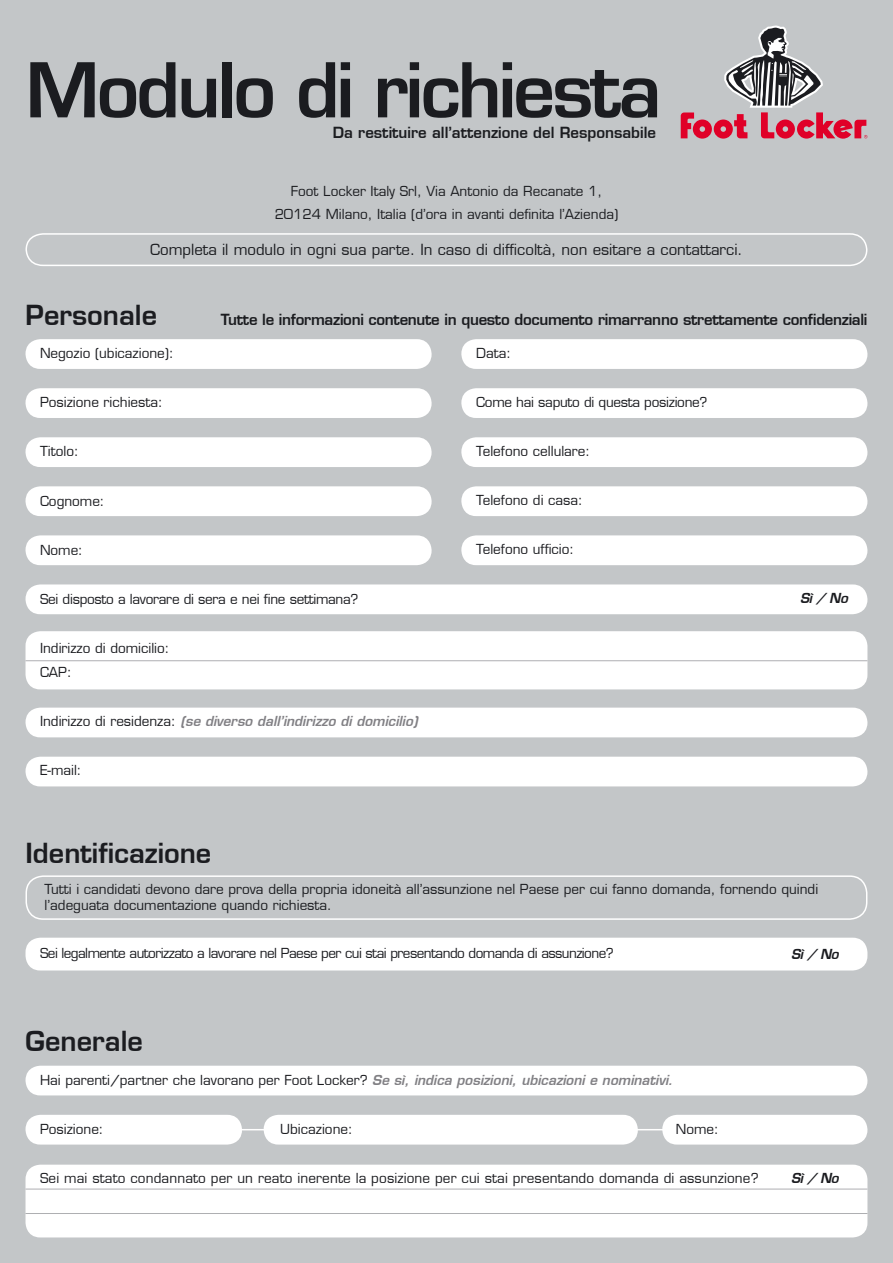
<style>
.page{position:relative;width:893px;height:1263px;background:#c3c6c8}
.page>*{position:absolute;margin:0;border:0;box-sizing:border-box;transform-origin:0 0}
.t1{font:600 73.5px "Eurostile LT";letter-spacing:-.04em;color:#1b1c20}
.t2{font:600 27px "Eurostile LT";color:#1b1c20}
.t3{font:600 15px "Eurostile LT";letter-spacing:-.02em;color:#1b1c20}
.t4{font:15px "Eurostile LT";color:#1b1c20}
.t5{font:600 15px "Eurostile LT";color:#1b1c20}
.t6{font:13.5px/16.2px "Eurostile LT";color:#1b1c20}
.t7{font:13.5px "Eurostile LT";letter-spacing:-.04em;color:#1b1c20}
.t8{font:13.5px "Eurostile LT";letter-spacing:-.02em;color:#1b1c20}
.t9{font:italic 600 13.5px "Eurostile LT";color:#818084}
.t10{font:italic 600 13.5px "Eurostile LT";letter-spacing:-.03em;color:#1b1c20}
.s1{font-weight:400;font-style:normal;color:#1b1c20}
.s2{font-weight:600;font-style:italic;color:#818084}
</style>
<div class="page">
<div style="left:26px;top:875px;width:841px;height:45px;border:2px solid #fff;border-radius:17px"></div>
<svg style="left:25px;top:233px;width:843px;height:33px"></svg>
<svg style="left:681px;top:26px;width:186px;height:113px"></svg>
<div style="left:26px;top:938px;width:841px;height:32px;background:#fff;border-radius:15px"></div>
<div style="left:26px;top:388px;width:406px;height:30px;background:#fff;border-radius:15px"></div>
<div style="left:461px;top:486px;width:406px;height:30px;background:#fff;border-radius:15px"></div>
<div style="left:461px;top:535px;width:406px;height:30px;background:#fff;border-radius:15px"></div>
<div style="left:461px;top:339px;width:406px;height:30px;background:#fff;border-radius:15px"></div>
<div style="left:26px;top:339px;width:406px;height:30px;background:#fff;border-radius:15px"></div>
<div style="left:26px;top:584px;width:841px;height:30px;background:#fff;border-radius:15px"></div>
<div style="left:26px;top:535px;width:406px;height:30px;background:#fff;border-radius:15px"></div>
<div style="left:26px;top:486px;width:406px;height:30px;background:#fff;border-radius:15px"></div>
<div style="left:26px;top:437px;width:406px;height:30px;background:#fff;border-radius:15px"></div>
<div style="left:461px;top:388px;width:406px;height:30px;background:#fff;border-radius:15px"></div>
<div style="left:461px;top:437px;width:406px;height:30px;background:#fff;border-radius:15px"></div>
<div style="left:26px;top:631px;width:841px;height:58px;background:#fff;border-radius:15px"></div>
<div style="left:26px;top:757px;width:841px;height:29px;background:#fff;border-radius:15px"></div>
<div style="left:26px;top:708px;width:841px;height:29px;background:#fff;border-radius:15px"></div>
<hr style="left:26px;top:660px;width:841px;height:1px;background:#aeafb2">
<div style="left:26px;top:1066px;width:841px;height:29px;background:#fff;border-radius:15px"></div>
<hr style="left:40px;top:1129px;width:633px;height:1px;background:#fff">
<div style="left:662px;top:1115px;width:205px;height:29px;background:#fff;border-radius:15px"></div>
<div style="left:264px;top:1115px;width:374px;height:29px;background:#fff;border-radius:15px"></div>
<div style="left:26px;top:1115px;width:216px;height:29px;background:#fff;border-radius:15px"></div>
<div style="left:26px;top:1165px;width:841px;height:72px;background:#fff;border-radius:15px"></div>
<hr style="left:26px;top:1189px;width:841px;height:1px;background:#aeafb2">
<hr style="left:26px;top:1213px;width:841px;height:1px;background:#aeafb2">
<h1 class="t1" style="left:26px;top:44px;width:638px">Modulo di richiesta</h1>
<p class="t5" style="left:333px;top:123px;width:325px">Da restituire all’attenzione del Responsabile</p>
<p class="t6" style="left:275px;top:180px;width:345px;line-height:22.5px;text-align:center">Foot Locker Italy Srl, Via Antonio da Recanate 1,<br>20124 Milano, Italia (d’ora in avanti definita l’Azienda)</p>
<p class="t4" style="left:150px;top:240px;width:594px">Completa il modulo in ogni sua parte. In caso di difficoltà, non esitare a contattarci.</p>
<h2 class="t2" style="left:26px;top:298px;width:133px">Personale</h2>
<p class="t6" style="left:40px;top:345px;width:135px">Negozio (ubicazione):</p>
<p class="t6" style="left:40px;top:394px;width:124px">Posizione richiesta:</p>
<p class="t6" style="left:40px;top:443px;width:40px">Titolo:</p>
<p class="t6" style="left:40px;top:493px;width:66px">Cognome:</p>
<p class="t6" style="left:40px;top:542px;width:44px">Nome:</p>
<p class="t8" style="left:40px;top:590px;width:320px">Sei disposto a lavorare di sera e nei fine settimana?</p>
<p class="t6" style="left:40px;top:635px;width:131px;line-height:24.6px">Indirizzo di domicilio:<br>CAP:</p>
<p class="t9" style="left:40px;top:713px;width:379px"><span class="s1">Indirizzo di residenza:</span> (se diverso dall’indirizzo di domicilio)</p>
<p class="t6" style="left:40px;top:762px;width:43px">E-mail:</p>
<p class="t3" style="left:221px;top:310px;width:648px">Tutte le informazioni contenute in questo documento rimarranno strettamente confidenziali</p>
<p class="t6" style="left:476px;top:345px;width:36px">Data:</p>
<p class="t8" style="left:476px;top:394px;width:233px">Come hai saputo di questa posizione?</p>
<p class="t6" style="left:476px;top:443px;width:115px">Telefono cellulare:</p>
<p class="t6" style="left:476px;top:492px;width:108px">Telefono di casa:</p>
<p class="t6" style="left:476px;top:541px;width:99px">Telefono ufficio:</p>
<p class="t10" style="left:800px;top:589px;width:49px">Sì / No</p>
<h2 class="t2" style="left:26px;top:836px;width:187px">Identificazione</h2>
<p class="t6" style="left:45px;top:881px;width:775px">Tutti i candidati devono dare prova della propria idoneità all’assunzione nel Paese per cui fanno domanda, fornendo quindi l’adeguata documentazione quando richiesta.</p>
<p class="t7" style="left:40px;top:945px;width:575px">Sei legalmente autorizzato a lavorare nel Paese per cui stai presentando domanda di assunzione?</p>
<p class="t10" style="left:791px;top:945px;width:49px">Sì / No</p>
<h2 class="t2" style="left:26px;top:1024px;width:119px">Generale</h2>
<p class="t6" style="left:40px;top:1072px;width:635px">Hai parenti/partner che lavorano per Foot Locker? <span class="s2">Se sì, indica posizioni, ubicazioni e nominativi.</span></p>
<p class="t6" style="left:40px;top:1121px;width:65px">Posizione:</p>
<p class="t6" style="left:280px;top:1121px;width:74px">Ubicazione:</p>
<p class="t6" style="left:676px;top:1121px;width:44px">Nome:</p>
<p class="t6" style="left:40px;top:1170px;width:720px">Sei mai stato condannato per un reato inerente la posizione per cui stai presentando domanda di assunzione?</p>
<p class="t10" style="left:791px;top:1169px;width:49px">Sì / No</p>
</div>
